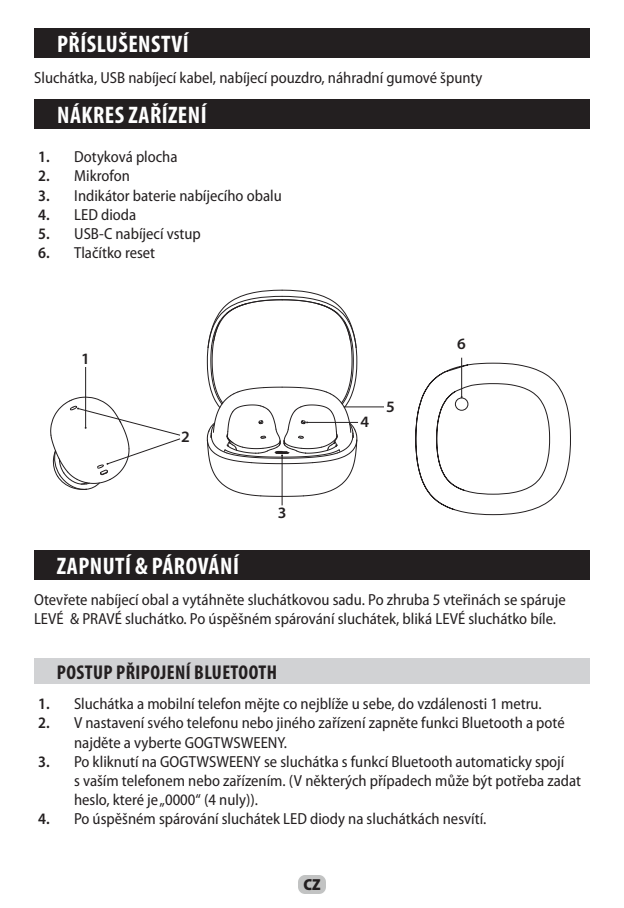
<style>
.page{position:relative;width:624px;height:908px;background:#fff}
.page>*{position:absolute;margin:0;border:0;box-sizing:border-box;transform-origin:0 0}
.t1{font:700 condensed 24px "Myriad Pro";letter-spacing:.02em;color:#fff}
.t2{font:700 condensed 20px "Myriad Pro";letter-spacing:.02em;color:#231f20}
.t3{font:semi-condensed 16px/19.2px "Myriad Pro";color:#231f20}
.t4{font:600 16px "Myriad Pro";color:#231f20}
.t5{font:900 semi-condensed 16px "Myriad Pro";color:#231f20}
.s1{font-weight:600}
</style>
<div class="page">
<img style="left:298px;top:875px;width:27px;height:17px">
<div style="left:34px;top:28px;width:556px;height:30px;background:#231f20"></div>
<div style="left:34px;top:99px;width:556px;height:30px;background:#231f20"></div>
<div style="left:34px;top:550px;width:556px;height:30px;background:#231f20"></div>
<div style="left:34px;top:657px;width:556px;height:26px;background:#d1d2d4"></div>
<hr style="left:85px;top:367px;width:1px;height:60px;background:#231f20">
<svg style="left:415px;top:362px;width:156px;height:153px"></svg>
<hr style="left:461px;top:357px;width:1px;height:40px;background:#231f20">
<svg style="left:436px;top:383px;width:114px;height:111px"></svg>
<svg style="left:50px;top:396px;width:130px;height:94px"></svg>
<hr style="left:281px;top:455px;width:2px;height:50px;background:#231f20">
<hr style="left:307px;top:421px;width:51px;height:2px;background:#231f20">
<svg style="left:207px;top:289px;width:150px;height:207px"></svg>
<hr style="left:344px;top:406px;width:40px;height:1px;background:#231f20">
<h1 class="t1" style="left:57px;top:29px;width:133px">PŘÍSLUŠENSTVÍ</h1>
<p class="t3" style="left:34px;top:67px;width:450px">Sluchátka, USB nabíjecí kabel, nabíjecí pouzdro, náhradní gumové špunty</p>
<h1 class="t1" style="left:57px;top:100px;width:151px">NÁKRES ZAŘÍZENÍ</h1>
<p class="t3" style="left:38px;top:147px;width:141px"><span class="s1">1.</span> Dotyková plocha</p>
<p class="t3" style="left:38px;top:166px;width:93px"><span class="s1">2.</span> Mikrofon</p>
<p class="t3" style="left:38px;top:185px;width:245px"><span class="s1">3.</span> Indikátor baterie nabíjecího obalu</p>
<p class="t3" style="left:38px;top:204px;width:99px"><span class="s1">4.</span> LED dioda</p>
<p class="t3" style="left:38px;top:224px;width:164px"><span class="s1">5.</span> USB-C nabíjecí vstup</p>
<p class="t3" style="left:38px;top:243px;width:118px"><span class="s1">6.</span> Tlačítko reset</p>
<p class="t4" style="left:81px;top:348px;width:10px">1</p>
<p class="t4" style="left:181px;top:426px;width:10px">2</p>
<p class="t4" style="left:278px;top:502px;width:10px">3</p>
<p class="t4" style="left:360px;top:411px;width:10px">4</p>
<p class="t4" style="left:386px;top:396px;width:10px">5</p>
<p class="t4" style="left:457px;top:333px;width:10px">6</p>
<h1 class="t1" style="left:57px;top:551px;width:183px">ZAPNUTÍ &amp; PÁROVÁNÍ</h1>
<p class="t3" style="left:34px;top:589px;width:533px">Otevřete nabíjecí obal a vytáhněte sluchátkovou sadu. Po zhruba 5 vteřinách se spáruje<br>LEVÉ &amp; PRAVÉ sluchátko. Po úspěšném spárování sluchátek, bliká LEVÉ sluchátko bíle.</p>
<p class="t2" style="left:57px;top:659px;width:222px">POSTUP PŘIPOJENÍ BLUETOOTH</p>
<p class="t3" style="left:38px;top:693px;width:505px"><span class="s1">1.</span> Sluchátka a mobilní telefon mějte co nejblíže u sebe, do vzdálenosti 1 metru.</p>
<p class="t3" style="left:74px;top:712px;width:492px;text-indent:-36px"><span class="s1">2.</span> V nastavení svého telefonu nebo jiného zařízení zapněte funkci Bluetooth a poté najděte a vyberte GOGTWSWEENY.</p>
<p class="t3" style="left:74px;top:751px;width:508px;text-indent:-36px"><span class="s1">3.</span> Po kliknutí na GOGTWSWEENY se sluchátka s funkcí Bluetooth automaticky spojí<br>s vaším telefonem nebo zařízením. (V některých případech může být potřeba zadat heslo, které je „0000“ (4 nuly)).</p>
<p class="t3" style="left:38px;top:808px;width:450px"><span class="s1">4.</span> Po úspěšném spárování sluchátek LED diody na sluchátkách nesvítí.</p>
<p class="t5" style="left:303px;top:873px;width:19px">CZ</p>
</div>
